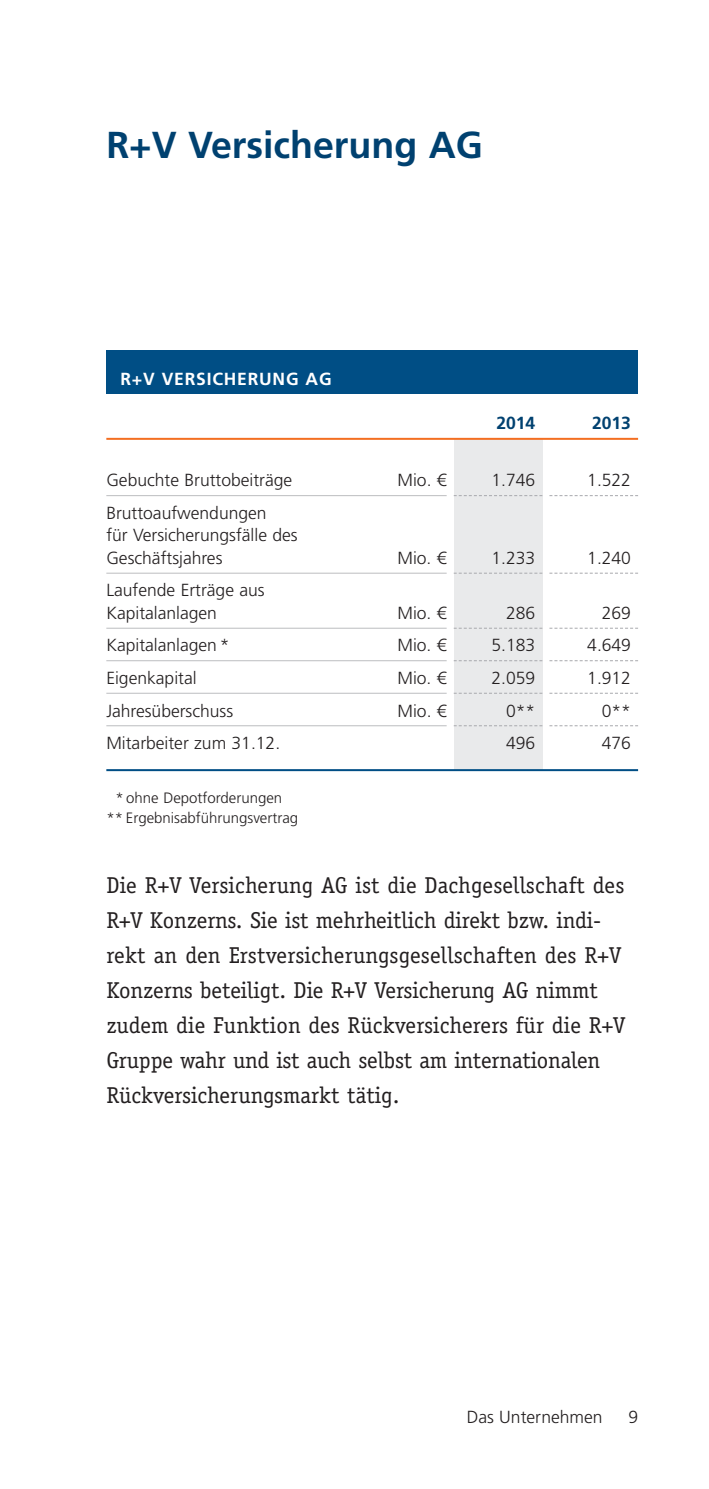
<style>
.page{position:relative;width:709px;height:1489px;background:#fff}
.page>*{position:absolute;margin:0;border:0;box-sizing:border-box;transform-origin:0 0}
.t1{font:700 37.5px "Frutiger LT";color:#004170}
.t2{font:23px/35px "Officina Serif";letter-spacing:-.005em;color:#231f20}
.t3{font:300 17.5px/32.5px "Frutiger LT";color:#231f20;text-align:right}
.t4{font:700 17.5px "Frutiger LT";letter-spacing:.045em;color:#fff}
.t5{font:700 17.5px "Frutiger LT";color:#004170}
.t6{font:300 15px/20px "Frutiger LT";color:#231f20;text-align:center}
</style>
<div class="page">
<div style="left:454px;top:439px;width:88px;height:330px;background:#e9eaeb"></div>
<hr style="left:106px;top:438px;width:532px;height:2px;background:#f36e21">
<svg style="left:549px;top:495px;width:89px;height:1px"></svg>
<svg style="left:549px;top:572px;width:89px;height:1px"></svg>
<svg style="left:549px;top:627px;width:89px;height:1px"></svg>
<svg style="left:549px;top:660px;width:89px;height:1px"></svg>
<svg style="left:549px;top:692px;width:89px;height:1px"></svg>
<svg style="left:549px;top:725px;width:89px;height:1px"></svg>
<svg style="left:454px;top:495px;width:88px;height:1px"></svg>
<svg style="left:454px;top:572px;width:88px;height:1px"></svg>
<svg style="left:454px;top:627px;width:88px;height:1px"></svg>
<svg style="left:454px;top:660px;width:88px;height:1px"></svg>
<svg style="left:454px;top:692px;width:88px;height:1px"></svg>
<svg style="left:454px;top:725px;width:88px;height:1px"></svg>
<hr style="left:106px;top:495px;width:340px;height:1px;background:#bcbdc0">
<hr style="left:106px;top:572px;width:340px;height:1px;background:#bcbdc0">
<hr style="left:106px;top:627px;width:340px;height:1px;background:#bcbdc0">
<hr style="left:106px;top:660px;width:340px;height:1px;background:#bcbdc0">
<hr style="left:106px;top:692px;width:340px;height:1px;background:#bcbdc0">
<hr style="left:106px;top:725px;width:340px;height:1px;background:#bcbdc0">
<div style="left:106px;top:350px;width:532px;height:44px;background:#004e85"></div>
<hr style="left:106px;top:769px;width:532px;height:2px;background:#004e85">
<h1 class="t1" style="left:106px;top:129px;width:378px">R+V Versicherung AG</h1>
<p class="t4" style="left:120px;top:372px;width:213px">R+V VERSICHERUNG AG</p>
<p class="t3" style="left:106px;top:465px;width:187px">Gebuchte Bruttobeiträge</p>
<p class="t3" style="left:397px;top:465px;width:51px">Mio. €</p>
<p class="t3" style="left:106px;top:503px;width:193px;line-height:22.5px;text-align:left">Bruttoaufwendungen<br>für Versicherungsfälle des<br>Geschäftsjahres</p>
<p class="t3" style="left:397px;top:543px;width:51px">Mio. €</p>
<p class="t3" style="left:106px;top:580px;width:160px;line-height:22.5px;text-align:left">Laufende Erträge aus<br>Kapitalanlagen</p>
<p class="t3" style="left:397px;top:598px;width:51px">Mio. €</p>
<p class="t3" style="left:106px;top:630px;width:125px">Kapitalanlagen *</p>
<p class="t3" style="left:397px;top:630px;width:51px">Mio. €</p>
<p class="t3" style="left:106px;top:663px;width:92px">Eigenkapital</p>
<p class="t3" style="left:397px;top:663px;width:51px">Mio. €</p>
<p class="t3" style="left:106px;top:695px;width:128px">Jahresüberschuss</p>
<p class="t3" style="left:397px;top:695px;width:51px">Mio. €</p>
<p class="t3" style="left:106px;top:728px;width:175px">Mitarbeiter zum 31.12.</p>
<p class="t6" style="left:106px;top:789px;width:193px">* ohne Depotforderungen<br>** Ergebnisabführungsvertrag</p>
<p class="t5" style="left:496px;top:416px;width:40px">2014</p>
<p class="t5" style="left:592px;top:416px;width:40px">2013</p>
<p class="t3" style="left:491px;top:465px;width:45px">1.746</p>
<p class="t3" style="left:587px;top:465px;width:45px">1.522</p>
<p class="t3" style="left:491px;top:543px;width:45px">1.233</p>
<p class="t3" style="left:587px;top:543px;width:45px">1.240</p>
<p class="t3" style="left:491px;top:598px;width:45px">286<br>5.183<br>2.059<br>0**<br>496</p>
<p class="t3" style="left:587px;top:598px;width:45px">269<br>4.649<br>1.912<br>0**<br>476</p>
<p class="t2" style="left:106px;top:869px;width:521px">Die R+V Versicherung AG ist die Dachgesellschaft des R+V Konzerns. Sie ist mehrheitlich direkt bzw. indi&shy;rekt an den Erstversicherungsgesellschaften des R+V Konzerns beteiligt. Die R+V Versicherung AG nimmt zudem die Funktion des Rückversicherers für die R+V Gruppe wahr und ist auch selbst am internationalen Rückversicherungsmarkt tätig.</p>
<p class="t3" style="left:467px;top:1401px;width:137px">Das Unternehmen</p>
<p class="t3" style="left:628px;top:1401px;width:11px">9</p>
</div>
